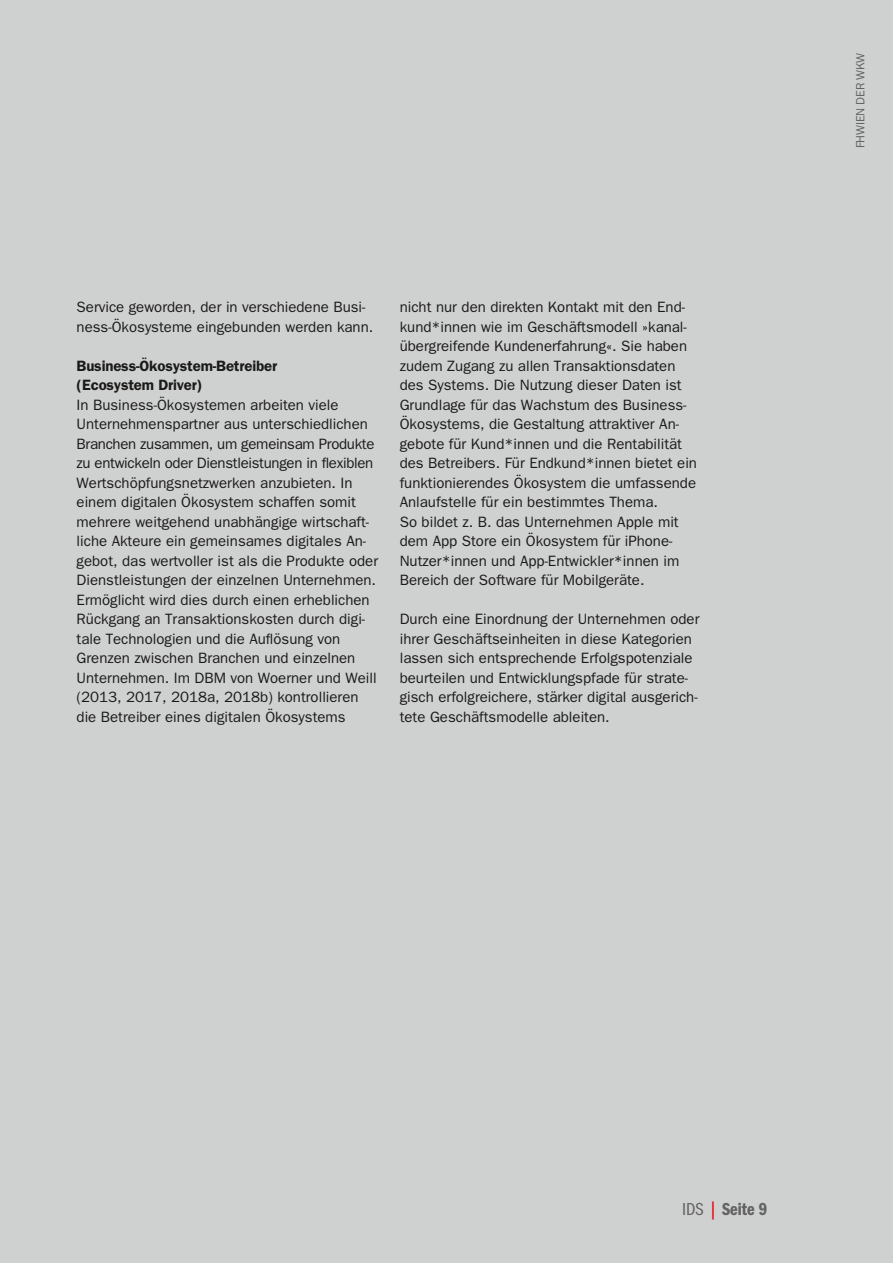
<style>
.page{position:relative;width:893px;height:1263px;background:#cfd0d0}
.page>*{position:absolute;margin:0;border:0;box-sizing:border-box;transform-origin:0 0}
.t1{font:18px "Franklin Gothic Demi Cmpr";color:#636362;scale:1.1 1}
.t2{font:15px/19.5px "Franklin Gothic";color:#1a1a18}
.t3{font:600 15px/19.5px "Franklin Gothic";letter-spacing:-.01em;color:#1a1a18}
.t4{font:12px "Franklin Gothic";letter-spacing:-.015em;color:#636362}
.s1{font-family:"Franklin Gothic Book Cmpr"}
.s2{font-family:"Franklin Gothic Book Cmpr";color:#e3000f}
</style>
<div class="page">
<p class="t2" style="left:77px;top:298px;width:298px">Service geworden, der in verschiedene Busi&shy;ness-Ökosysteme eingebunden werden kann.</p>
<p class="t3" style="left:77px;top:357px;width:202px">Business-Ökosystem-Betreiber (Ecosystem Driver)</p>
<p class="t2" style="left:77px;top:396px;width:303px">In Business-Ökosystemen arbeiten viele Unternehmenspartner aus unterschiedlichen Branchen zusammen, um gemeinsam Produkte zu entwickeln oder Dienstleistungen in flexiblen Wertschöpfungsnetzwerken anzubieten. In einem digitalen Ökosystem schaffen somit mehrere weitgehend unabhängige wirtschaft&shy;liche Akteure ein gemeinsames digitales An&shy;gebot, das wertvoller ist als die Produkte oder Dienstleistungen der einzelnen Unternehmen.<br>Ermöglicht wird dies durch einen erheblichen Rückgang an Transaktionskosten durch digi&shy;tale Technologien und die Auflösung von Grenzen zwischen Branchen und einzelnen Unternehmen. Im DBM von Woerner und Weill (2013, 2017, 2018a, 2018b) kontrollieren die Betreiber eines digitalen Ökosystems</p>
<p class="t2" style="left:400px;top:298px;width:299px">nicht nur den direkten Kontakt mit den End&shy;kund*innen wie im Geschäftsmodell »kanal&shy;übergreifende Kundenerfahrung«. Sie haben zudem Zugang zu allen Transaktionsdaten des Systems. Die Nutzung dieser Daten ist Grundlage für das Wachstum des Business-Ökosystems, die Gestaltung attraktiver An&shy;gebote für Kund*innen und die Rentabilität des Betreibers. Für Endkund*innen bietet ein funktionierendes Ökosystem die umfassende Anlaufstelle für ein bestimmtes Thema.<br>So bildet z. B. das Unternehmen Apple mit dem App Store ein Ökosystem für iPhone-Nutzer*innen und App-Entwickler*innen im Bereich der Software für Mobilgeräte.</p>
<p class="t2" style="left:400px;top:610px;width:301px">Durch eine Einordnung der Unternehmen oder ihrer Geschäftseinheiten in diese Kategorien lassen sich entsprechende Erfolgspotenziale beurteilen und Entwicklungspfade für strate&shy;gisch erfolgreichere, stärker digital ausgerich&shy;tete Geschäftsmodelle ableiten.</p>
<p class="t4" style="left:856px;top:148px;width:97px;rotate:-90deg">FHWIEN DER WKW</p>
<p class="t1" style="left:682px;top:1203px;width:79px"><span class="s1">IDS</span> <span class="s2">|</span> Seite 9</p>
</div>
